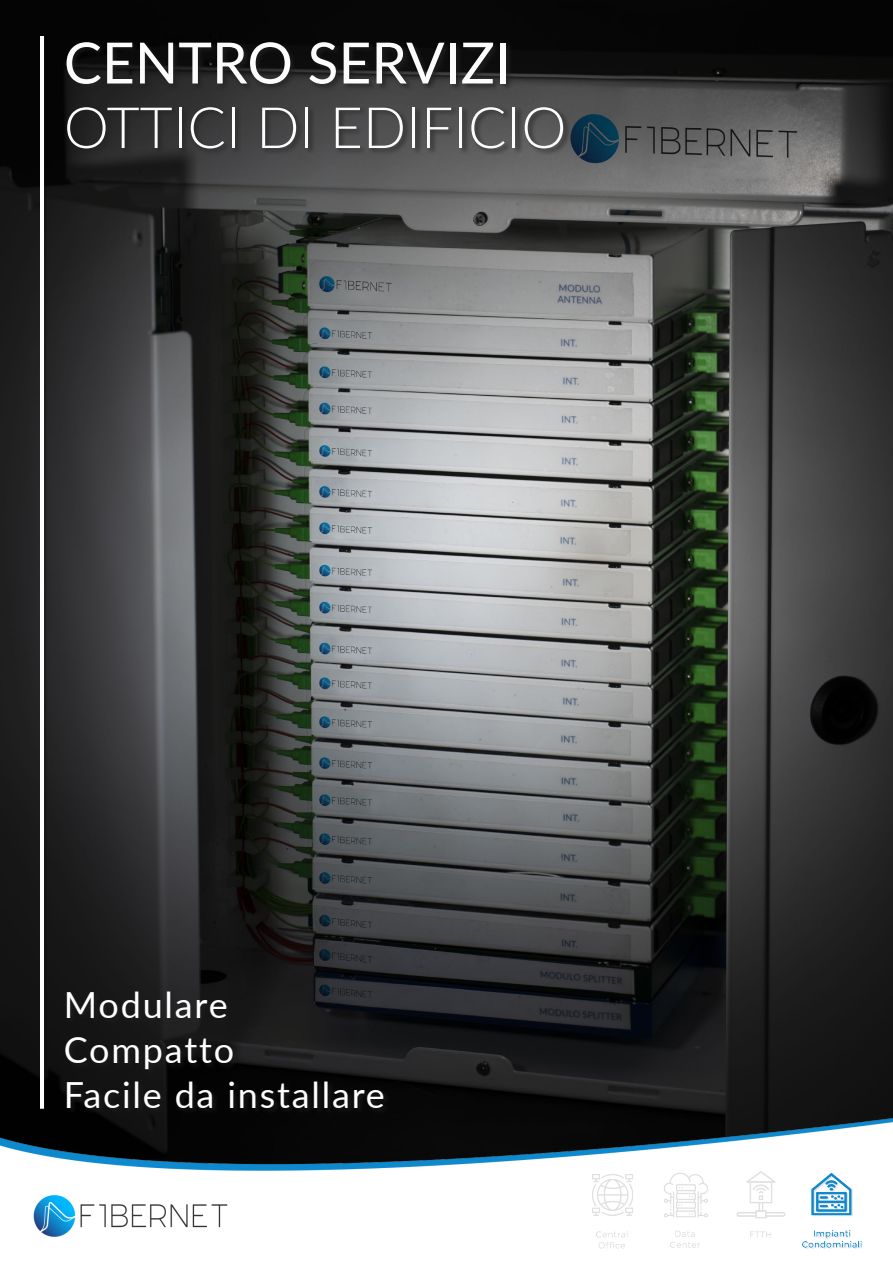
<style>
.page{position:relative;width:893px;height:1263px;background:#fff}
.page>*{position:absolute;margin:0;border:0;box-sizing:border-box;transform-origin:0 0}
.t1{font:300 57px "Lato";color:#fcfcfc}
.t2{font:57px "Lato";color:#fcfcfc}
.t3{font:36px "Lato";letter-spacing:.05em;color:#fff}
</style>
<div class="page">
<img style="left:0;top:0;width:893px;height:1119px">
<img style="left:0;top:1119px;width:893px;height:130px">
<img style="left:40px;top:37px;width:6px;height:1073px">
<div style="left:64px;top:989px;width:327px;height:126px;background:#231f20;opacity:.75"></div>
<div style="left:65px;top:40px;width:506px;height:116px;background:#231f20;opacity:.75"></div>
<img style="left:592px;top:1171px;width:270px;height:77px">
<img style="left:803px;top:1174px;width:59px;height:74px">
<p class="t2" style="left:64px;top:22px;width:449px">CENTRO SERVIZI</p>
<p class="t1" style="left:64px;top:88px;width:504px">OTTICI DI EDIFICIO</p>
<p class="t3" style="left:64px;top:979px;width:165px">Modulare</p>
<p class="t3" style="left:64px;top:1024px;width:172px">Compatto</p>
<p class="t3" style="left:64px;top:1069px;width:323px">Facile da installare</p>
</div>
